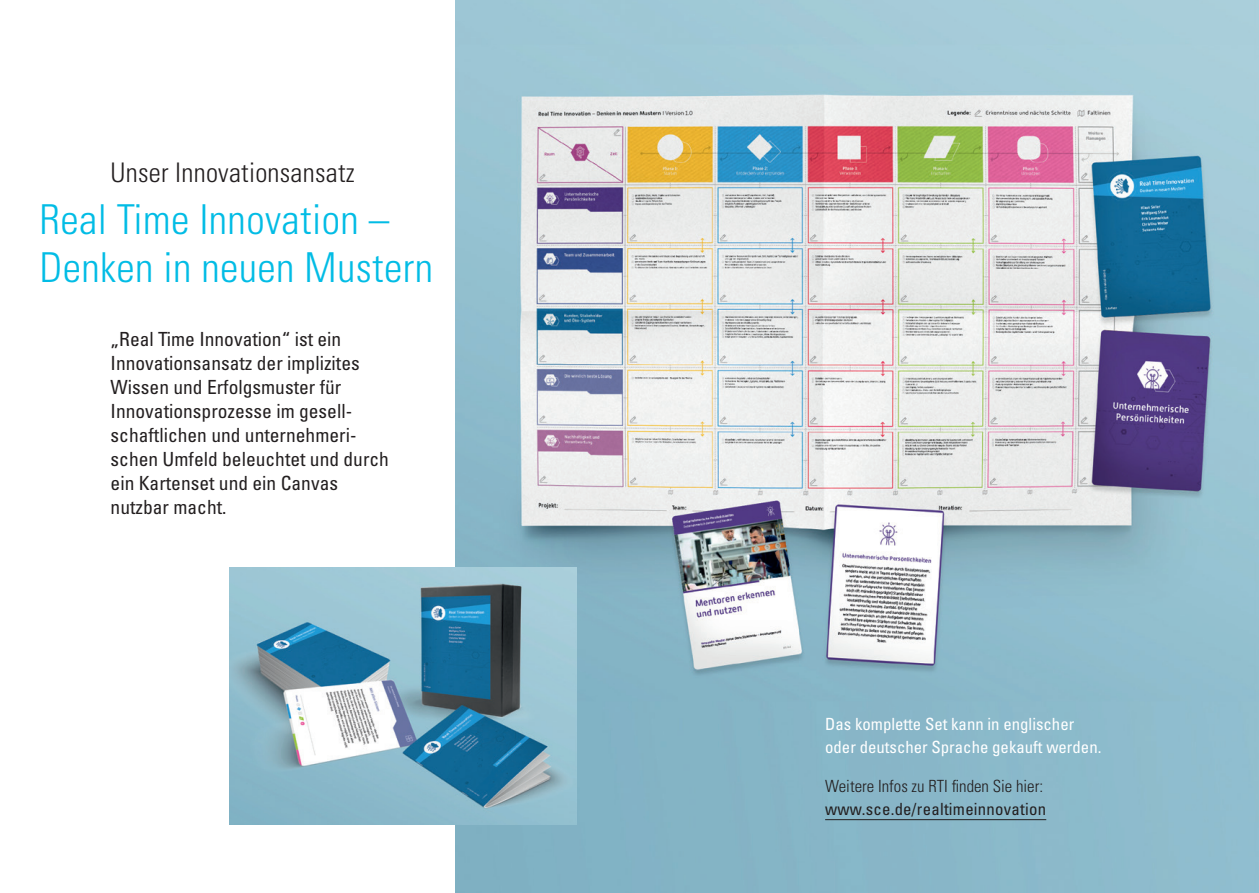
<style>
.page{position:relative;width:1259px;height:893px;background:#fff}
.page>*{position:absolute;margin:0;border:0;box-sizing:border-box;transform-origin:0 0}
.HL_2{font:300 condensed 41.25px "Univers LT";letter-spacing:.01em;color:#02bce5}
.HL_2-2{font:300 condensed 27px "Univers LT";letter-spacing:.01em;color:#231f20}
.Copy{font:condensed 19.5px/24px "Univers LT";color:#231f20}
.Copy-2{font:condensed 16.8px "Univers LT";color:#fff}
.Copy-3{font:300 condensed 16.8px "Univers LT";color:#231f20}
.Copy-4{font:condensed 16.8px "Univers LT";letter-spacing:.015em;color:#231f20}
</style>
<div class="page">
<img style="left:455px;top:0;width:804px;height:893px">
<img style="left:230px;top:567px;width:346px;height:257px">
<hr style="left:825px;top:819px;width:221px;height:1px;background:#231f20">
<p class="HL_2-2" style="left:111px;top:156px;width:246px">Unser Innovationsansatz</p>
<p class="HL_2" style="left:39px;top:195px;width:351px">Real Time Innovation –</p>
<p class="HL_2" style="left:39px;top:243px;width:395px">Denken in neuen Mustern</p>
<p class="Copy" style="left:111px;top:326px;width:280px">„Real Time Innovation“ ist ein<br>Innovationsansatz der implizites<br>Wissen und Erfolgsmuster für<br>Innovationsprozesse im gesell&shy;schaftlichen und unternehmeri&shy;schen Umfeld beleuchtet und durch ein Kartenset und ein Canvas nutzbar macht.</p>
<p class="Copy-2" style="left:825px;top:713px;width:251px">Das komplette Set kann in englischer</p>
<p class="Copy-2" style="left:825px;top:736px;width:278px">oder deutscher Sprache gekauft werden.</p>
<p class="Copy-3" style="left:825px;top:776px;width:219px">Weitere Infos zu RTI finden Sie hier:</p>
<p class="Copy-4" style="left:825px;top:798px;width:223px">www.sce.de/realtimeinnovation</p>
</div>
